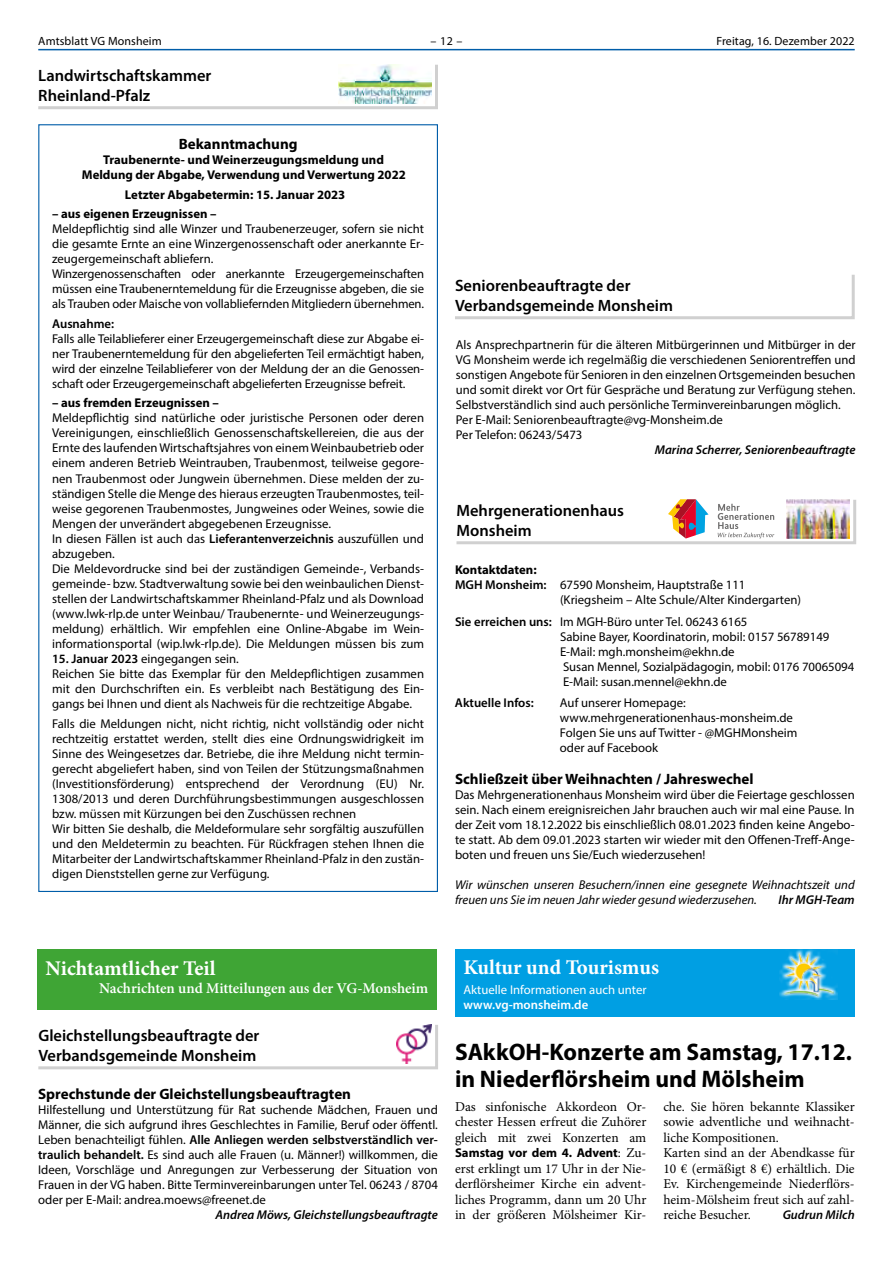
<style>
.page{position:relative;width:893px;height:1263px;background:#fff}
.page>*{position:absolute;margin:0;border:0;box-sizing:border-box;transform-origin:0 0}
.t1{font:700 24px/27px "Myriad Pro";color:#000}
.t2{font:700 20.85px "Minion Pro";letter-spacing:-.075em;color:#fff}
.t3{font:600 16.5px/19.5px "Myriad Pro";color:#000}
.t4{font:700 15px "Myriad Pro";color:#000}
.t5{font:600 15px "Minion Pro";letter-spacing:-.005em;color:#fff}
.t6{font:13.5px/15.5px "Minion Pro";color:#000;text-align:justify}
.t7{font:12.75px/15px "Myriad Pro";color:#000}
.t8{font:700 12.75px/15px "Myriad Pro";color:#000;text-align:center}
.t9{font:italic 12.75px/15px "Myriad Pro";color:#000}
.t10{font:italic 600 12.75px "Myriad Pro";color:#000}
.t11{font:12.75px "Myriad Pro";color:#fff}
.t12{font:600 12.75px "Myriad Pro";color:#000}
.t13{font:600 12.75px "Myriad Pro";color:#fff}
.t14{font:12px "Myriad Pro";letter-spacing:.01em;color:#000}
.s1{font-weight:600}
.s2{font-family:"Minion Pro";font-weight:400;font-size:13.5px}
</style>
<div class="page">
<hr style="left:38px;top:49px;width:817px;height:1px;background:#005da9">
<svg style="left:38px;top:64px;width:400px;height:46px"></svg>
<img style="left:339px;top:64px;width:92px;height:39px">
<div style="left:37px;top:949px;width:400px;height:60px;background:#3fa535"></div>
<svg style="left:38px;top:1024px;width:400px;height:46px"></svg>
<img style="left:397px;top:1024px;width:34px;height:39px">
<svg style="left:455px;top:274px;width:400px;height:46px"></svg>
<img style="left:456px;top:499px;width:401px;height:46px">
<div style="left:455px;top:949px;width:400px;height:68px;background:#009fe3"></div>
<svg style="left:779px;top:969px;width:58px;height:30px"></svg>
<img style="left:782px;top:949px;width:51px;height:49px">
<p class="t14" style="left:38px;top:34px;width:125px">Amtsblatt VG Monsheim</p>
<p class="t14" style="left:431px;top:34px;width:33px">– 12 –</p>
<p class="t14" style="left:716px;top:34px;width:140px">Freitag, 16. Dezember 2022</p>
<p class="t3" style="left:38px;top:65px;width:175px">Landwirtschaftskammer<br>Rheinland-Pfalz</p>
<p class="t4" style="left:179px;top:135px;width:120px">Bekanntmachung</p>
<p class="t8" style="left:82px;top:152px;width:325px">Traubenernte- und Weinerzeugungsmeldung und<br>Meldung der Abgabe, Verwendung und Verwertung 2022</p>
<p class="t8" style="left:125px;top:187px;width:222px">Letzter Abgabetermin: 15. Januar 2023</p>
<p class="t8" style="left:52px;top:206px;width:166px">– aus eigenen Erzeugnissen –</p>
<p class="t7" style="left:52px;top:221px;width:373px">Meldepflichtig sind alle Winzer und Traubenerzeuger, sofern sie nicht die gesamte Ernte an eine Winzergenossenschaft oder anerkannte Er&shy;zeugergemeinschaft abliefern.<br>Winzergenossenschaften oder anerkannte Erzeugergemeinschaften müssen eine Traubenerntemeldung für die Erzeugnisse abgeben, die sie als Trauben oder Maische von vollabliefernden Mitgliedern übernehmen.</p>
<p class="t12" style="left:52px;top:315px;width:63px">Ausnahme:</p>
<p class="t7" style="left:52px;top:331px;width:373px;text-align:justify">Falls alle Teilablieferer einer Erzeugergemeinschaft diese zur Abgabe ei&shy;ner Traubenerntemeldung für den abgelieferten Teil ermächtigt haben, wird der einzelne Teilablieferer von der Meldung der an die Genossen&shy;schaft oder Erzeugergemeinschaft abgelieferten Erzeugnisse befreit.</p>
<p class="t8" style="left:52px;top:395px;width:168px">– aus fremden Erzeugnissen –</p>
<p class="t7" style="left:52px;top:410px;width:373px">Meldepflichtig sind natürliche oder juristische Personen oder deren Vereinigungen, einschließlich Genossenschaftskellereien, die aus der Ernte des laufenden Wirtschaftsjahres von einem Weinbaubetrieb oder einem anderen Betrieb Weintrauben, Traubenmost, teilweise gegore&shy;nen Traubenmost oder Jungwein übernehmen. Diese melden der zu&shy;ständigen Stelle die Menge des hieraus erzeugten Traubenmostes, teil&shy;weise gegorenen Traubenmostes, Jungweines oder Weines, sowie die Mengen der unverändert abgegebenen Erzeugnisse.<br>In diesen Fällen ist auch das <span class="s1">Lieferantenverzeichnis</span> auszufüllen und abzugeben.<br>Die Meldevordrucke sind bei der zuständigen Gemeinde-, Verbands&shy;gemeinde- bzw. Stadtverwaltung sowie bei den weinbaulichen Dienst&shy;stellen der Landwirtschaftskammer Rheinland-Pfalz und als Download (www.lwk-rlp.de unter Weinbau/ Traubenernte- und Weinerzeugungs&shy;meldung) erhältlich. Wir empfehlen eine Online-Abgabe im Wein&shy;informationsportal (wip.lwk-rlp.de). Die Meldungen müssen bis zum</p>
<p class="t7" style="left:52px;top:651px;width:373px"><span class="s1">15. Januar 2023</span> eingegangen sein.<br>Reichen Sie bitte das Exemplar für den Meldepflichtigen zusammen mit den Durchschriften ein. Es verbleibt nach Bestätigung des Ein&shy;gangs bei Ihnen und dient als Nachweis für die rechtzeitige Abgabe.</p>
<p class="t7" style="left:52px;top:716px;width:373px">Falls die Meldungen nicht, nicht richtig, nicht vollständig oder nicht rechtzeitig erstattet werden, stellt dies eine Ordnungswidrigkeit im Sinne des Weingesetzes dar. Betriebe, die ihre Meldung nicht termin&shy;gerecht abgeliefert haben, sind von Teilen der Stützungsmaßnahmen (Investitionsförderung) entsprechend der Verordnung (EU) Nr.<br>1308/2013 und deren Durchführungsbestimmungen ausgeschlossen bzw. müssen mit Kürzungen bei den Zuschüssen rechnen<br>Wir bitten Sie deshalb, die Meldeformulare sehr sorgfältig auszufüllen und den Meldetermin zu beachten. Für Rückfragen stehen Ihnen die Mitarbeiter der Landwirtschaftskammer Rheinland-Pfalz in den zustän&shy;digen Dienststellen gerne zur Verfügung.</p>
<p class="t3" style="left:455px;top:275px;width:219px">Seniorenbeauftragte der<br>Verbandsgemeinde Monsheim</p>
<p class="t7" style="left:456px;top:337px;width:401px">Als Ansprechpartnerin für die älteren Mitbürgerinnen und Mitbürger in der VG Monsheim werde ich regelmäßig die verschiedenen Seniorentreffen und sonstigen Angebote für Senioren in den einzelnen Ortsgemeinden besuchen und somit direkt vor Ort für Gespräche und Beratung zur Verfügung stehen.<br>Selbstverständlich sind auch persönliche Terminvereinbarungen möglich.<br>Per E-Mail: Seniorenbeauftragte@vg-Monsheim.de<br>Per Telefon: 06243/5473</p>
<p class="t10" style="left:655px;top:442px;width:202px">Marina Scherrer, Seniorenbeauftragte</p>
<p class="t3" style="left:456px;top:500px;width:169px">Mehrgenerationenhaus<br>Monsheim</p>
<p class="t8" style="left:455px;top:562px;width:83px">Kontaktdaten:</p>
<p class="t7" style="left:455px;top:577px;width:292px"><span class="s1">MGH Monsheim:</span> 67590 Monsheim, Hauptstraße 111</p>
<p class="t7" style="left:560px;top:592px;width:243px">(Kriegsheim – Alte Schule/Alter Kindergarten)</p>
<p class="t7" style="left:560px;top:614px;width:296px;text-indent:-105px"><span class="s1">Sie erreichen uns:</span> Im MGH-Büro unter Tel. 06243 6165<br>Sabine Bayer, Koordinatorin, mobil: 0157 56789149<br>E-Mail: mgh.monsheim@ekhn.de<br>Susan Mennel, Sozialpädagogin, mobil: 0176 70065094<br>E-Mail: susan.mennel@ekhn.de</p>
<p class="t12" style="left:455px;top:695px;width:80px">Aktuelle Infos:</p>
<p class="t7" style="left:560px;top:695px;width:239px">Auf unserer Homepage: www.mehrgenerationenhaus-monsheim.de<br>Folgen Sie uns auf Twitter - @MGHMonsheim oder auf Facebook</p>
<p class="t4" style="left:455px;top:769px;width:300px">Schließzeit über Weihnachten / Jahreswechel</p>
<p class="t7" style="left:455px;top:787px;width:401px;text-align:justify">Das Mehrgenerationenhaus Monsheim wird über die Feiertage geschlossen sein. Nach einem ereignisreichen Jahr brauchen auch wir mal eine Pause. In der Zeit vom 18.12.2022 bis einschließlich 08.01.2023 finden keine Angebo&shy;te statt. Ab dem 09.01.2023 starten wir wieder mit den Offenen-Treff-Ange&shy;boten und freuen uns Sie/Euch wiederzusehen!</p>
<p class="t9" style="left:455px;top:877px;width:401px">Wir wünschen unseren Besuchern/innen eine gesegnete Weihnachtszeit und freuen uns Sie im neuen Jahr wieder gesund wiederzusehen.</p>
<p class="t10" style="left:779px;top:892px;width:78px">Ihr MGH-Team</p>
<h2 class="t2" style="left:46px;top:954px;width:171px">Nichtamtlicher Teil</h2>
<p class="t5" style="left:99px;top:978px;width:331px">Nachrichten und Mitteilungen aus der VG-Monsheim</p>
<p class="t3" style="left:38px;top:1025px;width:223px">Gleichstellungsbeauftragte der<br>Verbandsgemeinde Monsheim</p>
<p class="t4" style="left:38px;top:1084px;width:314px">Sprechstunde der Gleichstellungsbeauftragten</p>
<p class="t7" style="left:38px;top:1102px;width:401px;text-align:justify">Hilfestellung und Unterstützung für Rat suchende Mädchen, Frauen und Männer, die sich aufgrund ihres Geschlechtes in Familie, Beruf oder öffentl.<br>Leben benachteiligt fühlen. <span class="s1">Alle Anliegen werden selbstverständlich ver&shy;traulich behandelt.</span> Es sind auch alle Frauen (u. Männer!) willkommen, die Ideen, Vorschläge und Anregungen zur Verbesserung der Situation von Frauen in der VG haben. Bitte Terminvereinbarungen unter Tel. 06243 / 8704 oder per E-Mail: andrea.moews@freenet.de</p>
<p class="t10" style="left:216px;top:1207px;width:224px">Andrea Möws, Gleichstellungsbeauftragte</p>
<h2 class="t2" style="left:464px;top:952px;width:197px">Kultur und Tourismus</h2>
<p class="t11" style="left:464px;top:982px;width:185px">Aktuelle Informationen auch unter</p>
<p class="t13" style="left:464px;top:997px;width:126px">www.vg-monsheim.de</p>
<h1 class="t1" style="left:455px;top:1037px;width:399px">SAkkOH-Konzerte am Samstag, 17.12. in Niederflörsheim und Mölsheim</h1>
<p class="t6" style="left:455px;top:1099px;width:193px">Das sinfonische Akkordeon Or&shy;chester Hessen erfreut die Zuhörer gleich mit zwei Konzerten am</p>
<p class="t8" style="left:455px;top:1145px;width:193px">Samstag vor dem 4. Advent<span class="s2">: Zu-</span></p>
<p class="t6" style="left:455px;top:1161px;width:193px">erst erklingt um 17 Uhr in der Nie&shy;derflörsheimer Kirche ein advent&shy;liches Programm, dann um 20 Uhr in der größeren Mölsheimer Kir-</p>
<p class="t6" style="left:663px;top:1099px;width:193px;text-align:left">che. Sie hören bekannte Klassiker sowie adventliche und weihnacht&shy;liche Kompositionen.<br>Karten sind an der Abendkasse für<br>10 € (ermäßigt 8 €) erhältlich. Die<br>Ev. Kirchengemeinde Niederflörs&shy;heim-Mölsheim freut sich auf zahl&shy;reiche Besucher.</p>
<p class="t10" style="left:783px;top:1207px;width:74px">Gudrun Milch</p>
</div>
